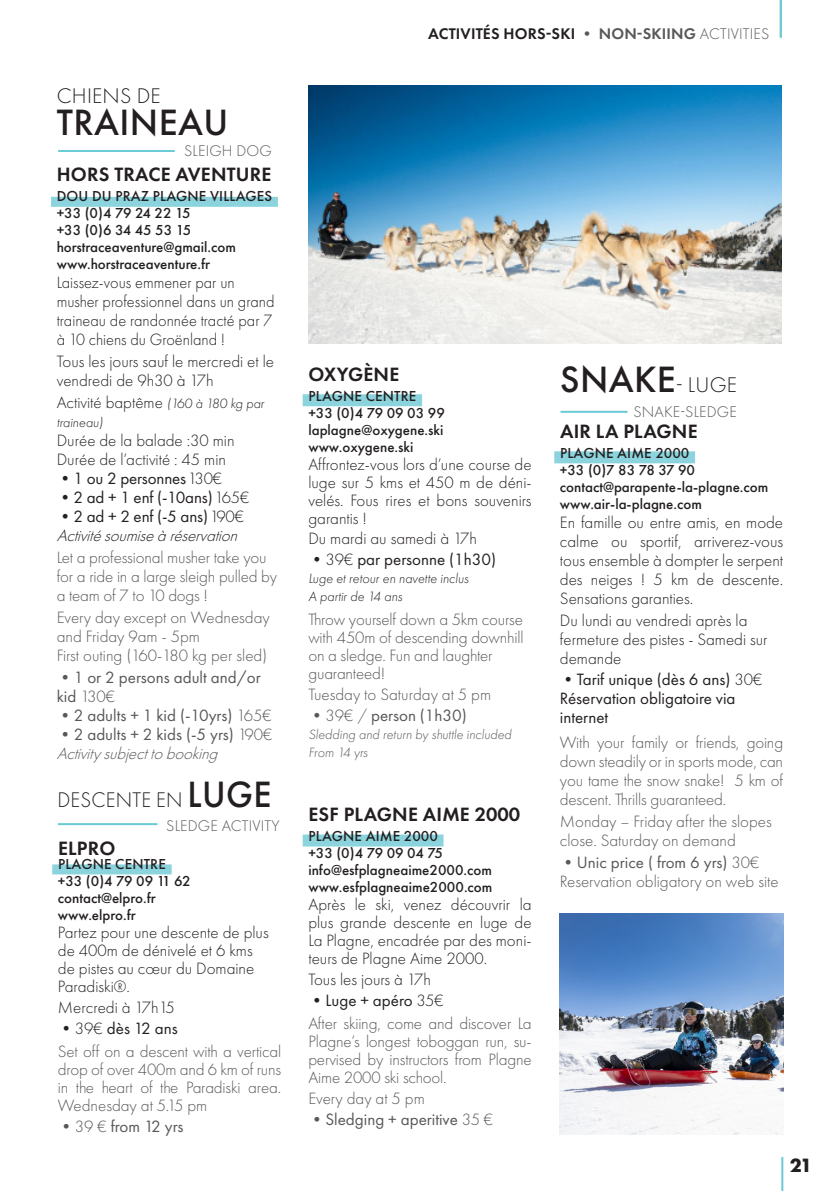
<style>
.page{position:relative;width:840px;height:1191px;background:#fff}
.page>*{position:absolute;margin:0;border:0;box-sizing:border-box;transform-origin:0 0}
.t1{font:500 38px "Futura PT";letter-spacing:.01em;color:#231f20}
.t2{font:300 22px "Futura PT";letter-spacing:.01em;color:#231f20;scale:.95 1}
.t3{font:300 22px "Futura PT";letter-spacing:.01em;color:#231f20}
.t4{font:600 20px "Futura PT";letter-spacing:.01em;color:#231f20}
.t5{font:700 20px "Futura PT";color:#231f20}
.t6{font:300 17px/18px "Futura PT";letter-spacing:-.01em;color:#57585a}
.t7{font:300 17px/18px "Futura PT";color:#231f20;text-align:justify}
.t8{font:17px/19px "Futura PT";color:#231f20}
.t9{font:17px/19px "Futura PT";color:#57585a}
.t10{font:300 17px/19px "Futura PT";color:#231f20;scale:.96 1}
.t11{font:italic 300 17px "Futura PT";color:#231f20}
.t12{font:italic 300 17px "Futura PT";color:#57585a}
.t13{font:600 16px "Futura PT";letter-spacing:.01em;color:#231f20}
.t14{font:300 16px "Futura PT";letter-spacing:.01em;color:#57585a}
.t15{font:500 15px "Futura PT";color:#231f20}
.t16{font:italic 300 14px "Futura PT";color:#231f20}
.t17{font:italic 300 14px "Futura PT";color:#57585a}
.s1{font-style:italic;font-size:14px}
.s2{font-weight:300}
.s3{font-weight:500;font-size:38px}
.s4{color:#57585a}
.s5{font-weight:300;color:#57585a}
.s6{font-weight:300;font-size:22px}
</style>
<div class="page">
<hr style="left:779px;top:0;width:2px;height:38px;background:#6acbd6">
<hr style="left:780px;top:1157px;width:2px;height:34px;background:#6acbd6">
<div style="left:554px;top:451px;width:140px;height:12px;background:#8bd4dd"></div>
<hr style="left:560px;top:411px;width:67px;height:2px;background:#6acbd6">
<div style="left:302px;top:394px;width:120px;height:12px;background:#8bd4dd"></div>
<hr style="left:58px;top:823px;width:99px;height:2px;background:#6acbd6">
<div style="left:302px;top:834px;width:141px;height:12px;background:#8bd4dd"></div>
<div style="left:52px;top:864px;width:119px;height:10px;background:#8bd4dd"></div>
<hr style="left:58px;top:150px;width:117px;height:2px;background:#6acbd6">
<div style="left:51px;top:197px;width:227px;height:10px;background:#8bd4dd"></div>
<img style="left:308px;top:85px;width:473px;height:259px">
<img style="left:559px;top:913px;width:223px;height:221px">
<p class="t3" style="left:57px;top:83px;width:105px">CHIENS DE</p>
<p class="t1" style="left:57px;top:100px;width:173px">TRAINEAU</p>
<p class="t14" style="left:184px;top:142px;width:89px">SLEIGH DOG</p>
<p class="t4" style="left:57px;top:162px;width:216px">HORS TRACE AVENTURE</p>
<p class="t15" style="left:57px;top:187px;width:217px">DOU DU PRAZ PLAGNE VILLAGES</p>
<p class="t15" style="left:57px;top:204px;width:135px">+33 (0)4 79 24 22 15</p>
<p class="t15" style="left:57px;top:221px;width:136px">+33 (0)6 34 45 53 15</p>
<p class="t15" style="left:57px;top:238px;width:181px">horstraceaventure@gmail.com</p>
<p class="t15" style="left:57px;top:255px;width:155px">www.horstraceaventure.fr</p>
<p class="t10" style="left:57px;top:273px;width:228px">Laissez-vous emmener par un musher professionnel dans un grand traineau de randonnée tracté par 7 à 10 chiens du Groënland !</p>
<p class="t7" style="left:57px;top:352px;width:219px;line-height:19px">Tous les jours sauf le mercredi et le vendredi de 9h30 à 17h</p>
<p class="t7" style="left:57px;top:393px;width:209px">Activité baptême <span class="s1">(160 à 180 kg par</span></p>
<p class="t16" style="left:57px;top:414px;width:48px">traineau)</p>
<p class="t7" style="left:57px;top:431px;width:179px">Durée de la balade :30 min</p>
<p class="t7" style="left:57px;top:450px;width:171px">Durée de l’activité : 45 min</p>
<p class="t8" style="left:57px;top:469px;width:167px">•1 ou 2 personnes<span class="s2">130€</span></p>
<p class="t8" style="left:57px;top:488px;width:194px">•2 ad + 1 enf (-10ans)<span class="s2">165€</span></p>
<p class="t8" style="left:57px;top:507px;width:189px">•2 ad + 2 enf (-5 ans)<span class="s2">190€</span></p>
<p class="t11" style="left:57px;top:525px;width:187px">Activitésoumiseàréservation</p>
<p class="t6" style="left:57px;top:548px;width:222px;line-height:19px">Let a professional musher take you for a ride in a large sleigh pulled by a team of 7 to 10 dogs !</p>
<p class="t6" style="left:57px;top:607px;width:214px;line-height:19px">Every day except on Wednesday and Friday 9am - 5pm</p>
<p class="t6" style="left:57px;top:646px;width:212px">First outing (160-180 kg per sled)</p>
<p class="t9" style="left:57px;top:667px;width:205px"><span class="s2">•</span>1 or 2 persons adult and/or kid <span class="s2">130€</span></p>
<p class="t9" style="left:57px;top:705px;width:216px"><span class="s2">•</span>2 adults + 1 kid (-10yrs) <span class="s2">165€</span></p>
<p class="t9" style="left:57px;top:724px;width:217px"><span class="s2">•</span>2 adults + 2 kids (-5 yrs) <span class="s2">190€</span></p>
<p class="t12" style="left:57px;top:743px;width:167px">Activitysubjecttobooking</p>
<p class="t2" style="left:57px;top:787px;width:227px">DESCENTE EN <span class="s3">LUGE</span></p>
<p class="t14" style="left:166px;top:816px;width:115px">SLEDGE ACTIVITY</p>
<p class="t4" style="left:58px;top:835px;width:59px">ELPRO</p>
<p class="t15" style="left:58px;top:854px;width:109px">PLAGNE CENTRE</p>
<p class="t15" style="left:58px;top:871px;width:134px">+33 (0)4 79 09 11 62</p>
<p class="t15" style="left:58px;top:888px;width:99px">contact@elpro.fr</p>
<p class="t15" style="left:58px;top:905px;width:79px">www.elpro.fr</p>
<p class="t7" style="left:58px;top:923px;width:212px;text-align:left">Partez pour une descente de plus de 400m de dénivelé et 6 kms de pistes au cœur du Domaine<br>Paradiski®.</p>
<p class="t7" style="left:58px;top:998px;width:118px">Mercredi à 17h15</p>
<p class="t8" style="left:58px;top:1018px;width:121px">•<span class="s2">39€</span> dès 12 ans</p>
<p class="t6" style="left:58px;top:1042px;width:225px;text-align:justify">Set off on a descent with a vertical drop of over 400m and 6 km of runs in the heart of the Paradiski area.<br>Wednesday at 5.15 pm</p>
<p class="t9" style="left:58px;top:1116px;width:127px"><span class="s2">•39 €</span> from 12 yrs</p>
<p class="t13" style="left:428px;top:24px;width:342px">ACTIVITÉS HORS-SKI <span class="s4">• NON-SKIING</span> <span class="s5">ACTIVITIES</span></p>
<p class="t4" style="left:308px;top:362px;width:92px">OXYGÈNE</p>
<p class="t15" style="left:308px;top:386px;width:109px">PLAGNE CENTRE</p>
<p class="t15" style="left:308px;top:403px;width:138px">+33 (0)4 79 09 03 99</p>
<p class="t15" style="left:308px;top:420px;width:137px">laplagne@oxygene.ski</p>
<p class="t15" style="left:308px;top:437px;width:107px">www.oxygene.ski</p>
<p class="t7" style="left:308px;top:455px;width:225px">Affrontez-vous lors d’une course de luge sur 5 kms et 450 m de déni&shy;velés. Fous rires et bons souvenirs garantis !</p>
<p class="t7" style="left:308px;top:530px;width:170px">Du mardi au samedi à 17h</p>
<p class="t8" style="left:308px;top:550px;width:189px">•<span class="s2">39€</span> par personne (1h30)</p>
<p class="t16" style="left:308px;top:571px;width:162px">Luge et retour en navette inclus</p>
<p class="t16" style="left:308px;top:589px;width:95px">A partir de 14 ans</p>
<p class="t6" style="left:308px;top:610px;width:216px">Throw yourself down a 5km course with 450m of descending downhill on a sledge. Fun and laughter guaranteed!</p>
<p class="t6" style="left:308px;top:685px;width:184px">Tuesday to Saturday at 5 pm</p>
<p class="t9" style="left:308px;top:705px;width:160px"><span class="s2">•39€ /</span> person (1h30)</p>
<p class="t17" style="left:308px;top:726px;width:204px">Sledding and return by shuttle included</p>
<p class="t17" style="left:308px;top:744px;width:61px">From 14 yrs</p>
<p class="t4" style="left:308px;top:802px;width:213px">ESF PLAGNE AIME 2000</p>
<p class="t15" style="left:308px;top:827px;width:131px">PLAGNE AIME 2000</p>
<p class="t15" style="left:308px;top:844px;width:136px">+33 (0)4 79 09 04 75</p>
<p class="t15" style="left:308px;top:861px;width:185px">info@esfplagneaime2000.com</p>
<p class="t15" style="left:308px;top:878px;width:185px">www.esfplagneaime2000.com</p>
<p class="t7" style="left:308px;top:895px;width:225px">Après le ski, venez découvrir la plus grande descente en luge de La Plagne, encadrée par des moni&shy;teurs de Plagne Aime 2000.</p>
<p class="t7" style="left:308px;top:970px;width:124px">Tous les jours à 17h</p>
<p class="t8" style="left:308px;top:990px;width:137px">•Luge + apéro <span class="s2">35€</span></p>
<p class="t6" style="left:308px;top:1014px;width:225px;text-align:justify">After skiing, come and discover La Plagne’s longest toboggan run, su&shy;pervised by instructors from Plagne Aime 2000 ski school.</p>
<p class="t6" style="left:308px;top:1089px;width:118px">Every day at 5 pm</p>
<p class="t9" style="left:308px;top:1109px;width:186px"><span class="s2">•</span>Sledging + aperitive <span class="s2">35 €</span></p>
<p class="t1" style="left:560px;top:357px;width:178px">SNAKE<span class="s6">- LUGE</span></p>
<p class="t14" style="left:633px;top:402px;width:105px">SNAKE-SLEDGE</p>
<p class="t4" style="left:559px;top:419px;width:139px">AIR LA PLAGNE</p>
<p class="t15" style="left:559px;top:443px;width:131px">PLAGNE AIME 2000</p>
<p class="t15" style="left:559px;top:460px;width:137px">+33 (0)7 83 78 37 90</p>
<p class="t15" style="left:559px;top:477px;width:210px">contact@parapente-la-plagne.com</p>
<p class="t15" style="left:559px;top:494px;width:143px">www.air-la-plagne.com</p>
<p class="t7" style="left:559px;top:512px;width:225px;line-height:19px">En famille ou entre amis, en mode calme ou sportif, arriverez-vous tous ensemble à dompter le serpent des neiges ! 5 km de descente.<br>Sensations garanties.</p>
<p class="t7" style="left:559px;top:610px;width:209px;line-height:19px;text-align:left">Du lundi au vendredi après la fermeture des pistes - Samedi sur demande</p>
<p class="t8" style="left:559px;top:670px;width:204px">•Tarif unique (dès 6 ans) <span class="s2">30€</span></p>
<p class="t8" style="left:559px;top:689px;width:177px">Réservation obligatoire via internet</p>
<p class="t6" style="left:559px;top:733px;width:225px;line-height:19px;text-align:justify">With your family or friends, going down steadily or in sports mode, can you tame the snow snake! 5 km of descent. Thrills guaranteed.</p>
<p class="t6" style="left:559px;top:812px;width:213px;line-height:19px">Monday – Friday after the slopes close. Saturday on demand</p>
<p class="t9" style="left:559px;top:852px;width:201px"><span class="s2">•</span>Unic price ( from 6 yrs) <span class="s2">30€</span></p>
<p class="t6" style="left:559px;top:872px;width:220px">Reservation obligatory on web site</p>
<p class="t5" style="left:789px;top:1152px;width:24px">21</p>
</div>
